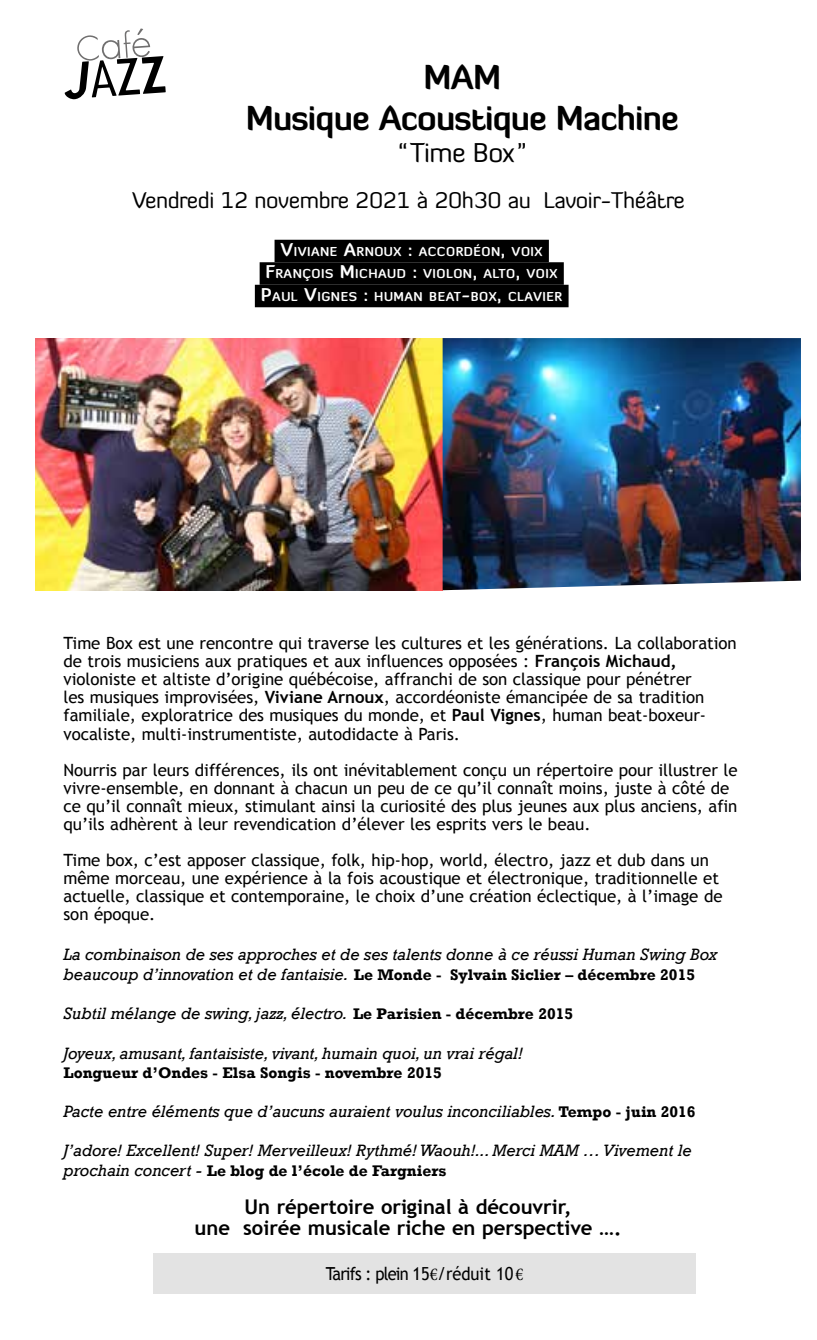
<style>
.page{position:relative;width:817px;height:1340px;background:#fff}
.page>*{position:absolute;margin:0;border:0;box-sizing:border-box;transform-origin:0 0}
.t1{font:italic 700 57.6px "Conduit ITC";color:#000}
.t2{font:700 33.75px/40.7px "Diavlo";letter-spacing:-.025em;color:#000;text-align:center}
.t3{font:27px "Diavlo";letter-spacing:-.025em;color:#000}
.t4{font:22.5px "Diavlo";letter-spacing:-.02em;color:#000}
.t5{font:700 20.25px/20.2px "Trebuchet MS";letter-spacing:-.005em;color:#000;text-align:center}
.t6{font:18px "Trebuchet MS";letter-spacing:-.05em;color:#000;scale:.91 1}
.t7{font:16.88px/18px "Trebuchet MS";letter-spacing:-.005em;color:#000}
.t8{font:italic 16.88px "Rockwell";letter-spacing:-.005em;color:#000}
.t9{font:700 15.75px "Rockwell";color:#000}
.t10{font:700 12.6px/22.5px "Diavlo";letter-spacing:.035em;color:#fff;text-align:center}
.s1{font-weight:300;font-style:normal}
.s2{font-weight:500;font-style:normal}
.s3{font-style:normal}
.s4{font-size:18px}
.s5{font-weight:700}
.s6{font-weight:400;font-style:italic;font-size:16.88px}
.s7{font-weight:700;font-style:normal;font-size:15.75px}
.s8{font-family:"Minion Pro"}
</style>
<div class="page">
<img style="left:35px;top:338px;width:765px;height:252px">
<div style="left:153px;top:1253px;width:542px;height:40px;background:#e3e3e3"></div>
<svg style="left:77px;top:28px;width:73px;height:33px"></svg>
<div style="left:274px;top:240px;width:274px;height:22px;background:#000"></div>
<div style="left:259px;top:262px;width:304px;height:23px;background:#000"></div>
<div style="left:255px;top:285px;width:313px;height:22px;background:#000"></div>
<h1 class="t1" style="left:64px;top:48px;width:102px;rotate:-4deg">J<span class="s1">A</span><span class="s2">Z</span><span class="s3">Z</span></h1>
<h2 class="t2" style="left:246px;top:56px;width:434px">MAM<br>Musique Acoustique Machine</h2>
<h3 class="t3" style="left:397px;top:136px;width:131px">“Time Box”</h3>
<h3 class="t4" style="left:132px;top:186px;width:554px">Vendredi 12 novembre 2021 à 20h30 au Lavoir-Théâtre</h3>
<p class="t10" style="left:261px;top:240px;width:303px"><span class="s4">V</span>IVIANE <span class="s4">A</span>RNOUX <span class="s4">:</span> ACCORDÉON<span class="s4">,</span> VOIX<br><span class="s4">F</span>RANÇOIS <span class="s4">M</span>ICHAUD <span class="s4">:</span> VIOLON<span class="s4">,</span> ALTO<span class="s4">,</span> VOIX<br><span class="s4">P</span>AUL <span class="s4">V</span>IGNES <span class="s4">:</span> HUMAN BEAT<span class="s4">-</span>BOX<span class="s4">,</span> CLAVIER</p>
<p class="t7" style="left:63px;top:634px;width:674px">Time Box est une rencontre qui traverse les cultures et les générations. La collaboration de trois musiciens aux pratiques et aux influences opposées : <span class="s5">François Michaud, </span>violoniste et altiste d’origine québécoise, affranchi de son classique pour pénétrer<br>les musiques improvisées, <span class="s5">Viviane Arnoux</span>, accordéoniste émancipée de sa tradition familiale, exploratrice des musiques du monde, et <span class="s5">Paul Vignes</span>, human beat-boxeur&shy;vocaliste, multi-instrumentiste, autodidacte à Paris.</p>
<p class="t7" style="left:63px;top:760px;width:675px">Nourris par leurs différences, ils ont inévitablement conçu un répertoire pour illustrer le vivre-ensemble, en donnant à chacun un peu de ce qu’il connaît moins, juste à côté de ce qu’il connaît mieux, stimulant ainsi la curiosité des plus jeunes aux plus anciens, afin qu’ils adhèrent à leur revendication d’élever les esprits vers le beau.</p>
<p class="t7" style="left:63px;top:850px;width:660px">Time box, c’est apposer classique, folk, hip-hop, world, électro, jazz et dub dans un même morceau, une expérience à la fois acoustique et électronique, traditionnelle et actuelle, classique et contemporaine, le choix d’une création éclectique, à l’image de son époque.</p>
<p class="t8" style="left:63px;top:944px;width:655px">La combinaison de ses approches et de ses talents donne à ce réussi Human Swing Box</p>
<p class="t9" style="left:63px;top:965px;width:633px"><span class="s6">beaucoup d’innovation et de fantaisie.</span> Le Monde - Sylvain Siclier – décembre 2015</p>
<p class="t8" style="left:63px;top:1003px;width:511px">Subtil mélange de swing, jazz, électro. <span class="s7">Le Parisien - décembre 2015</span></p>
<p class="t8" style="left:63px;top:1043px;width:460px">Joyeux, amusant, fantaisiste, vivant, humain quoi, un vrai régal!</p>
<p class="t9" style="left:63px;top:1063px;width:380px">Longueur d’Ondes - Elsa Songis - novembre 2015</p>
<p class="t8" style="left:63px;top:1101px;width:633px">Pacte entre éléments que d’aucuns auraient voulus inconciliables. <span class="s7">Tempo - juin 2016</span></p>
<p class="t8" style="left:63px;top:1140px;width:629px">J’adore! Excellent! Super! Merveilleux! Rythmé! Waouh!... Merci MAM … Vivement le</p>
<p class="t9" style="left:63px;top:1161px;width:384px"><span class="s6">prochain concert -</span> Le blog de l’école de Fargniers</p>
<p class="t5" style="left:194px;top:1197px;width:428px">Un répertoire original à découvrir,<br>une soirée musicale riche en perspective ….</p>
<p class="t6" style="left:326px;top:1263px;width:218px">Tarifs : plein 15<span class="s8">€</span>/réduit 10<span class="s8">€</span></p>
</div>
